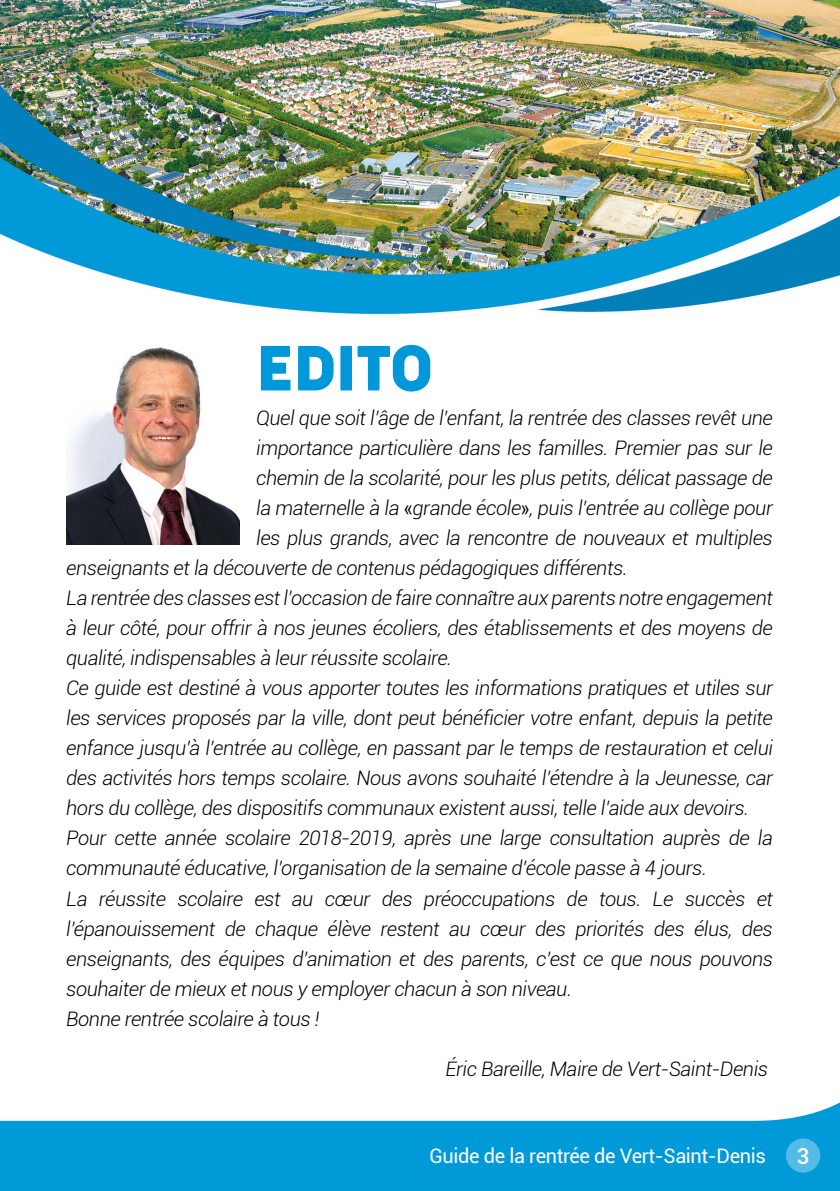
<style>
.page{position:relative;width:840px;height:1191px;background:#fff}
.page>*{position:absolute;margin:0;border:0;box-sizing:border-box;transform-origin:0 0}
.t1{font:60px "Cocogoose Narrow Trial";color:#0098d8}
.t2{font:500 22px "Roboto";color:#fff}
.t3{font:italic 300 20px "Roboto";letter-spacing:-.02em;color:#000}
.t4{font:20px "Roboto";letter-spacing:-.02em;color:#fff}
.s1{font-family:"Arial Narrow";font-weight:400;font-style:normal}
</style>
<div class="page">
<img style="left:0;top:1103px;width:839px;height:88px">
<img style="left:0;top:0;width:839px;height:315px">
<hr style="left:0;top:409px;width:1px;height:211px;background:#dbe1ea">
<img style="left:66px;top:347px;width:173px;height:198px">
<div style="left:785px;top:1138px;width:34px;height:34px;background:#54bbe5;border-radius:50%"></div>
<h1 class="t1" style="left:256px;top:328px;width:178px">Edito</h1>
<p class="t3" style="left:256px;top:404px;width:518px">Quel que soit l’âge de l’enfant, la rentrée des classes revêt une</p>
<p class="t3" style="left:256px;top:434px;width:518px">importance particulière dans les familles. Premier pas sur le</p>
<p class="t3" style="left:256px;top:464px;width:518px">chemin de la scolarité, pour les plus petits, délicat passage de</p>
<p class="t3" style="left:256px;top:494px;width:518px">la maternelle à la <span class="s1">«</span>grande école<span class="s1">»</span>, puis l’entrée au collège pour</p>
<p class="t3" style="left:256px;top:524px;width:518px">les plus grands, avec la rencontre de nouveaux et multiples</p>
<p class="t3" style="left:66px;top:554px;width:562px">enseignants et la découverte de contenus pédagogiques différents.</p>
<p class="t3" style="left:66px;top:584px;width:707px">La rentrée des classes est l’occasion de faire connaître aux parents notre engagement</p>
<p class="t3" style="left:66px;top:614px;width:707px">à leur côté, pour offrir à nos jeunes écoliers, des établissements et des moyens de</p>
<p class="t3" style="left:66px;top:644px;width:387px">qualité, indispensables à leur réussite scolaire.</p>
<p class="t3" style="left:66px;top:674px;width:708px">Ce guide est destiné à vous apporter toutes les informations pratiques et utiles sur</p>
<p class="t3" style="left:66px;top:704px;width:707px">les services proposés par la ville, dont peut bénéficier votre enfant, depuis la petite</p>
<p class="t3" style="left:66px;top:734px;width:707px">enfance jusqu’à l’entrée au collège, en passant par le temps de restauration et celui</p>
<p class="t3" style="left:66px;top:764px;width:707px">des activités hors temps scolaire. Nous avons souhaité l’étendre à la Jeunesse, car</p>
<p class="t3" style="left:66px;top:794px;width:684px">hors du collège, des dispositifs communaux existent aussi, telle l’aide aux devoirs.</p>
<p class="t3" style="left:66px;top:824px;width:707px">Pour cette année scolaire 2018-2019, après une large consultation auprès de la</p>
<p class="t3" style="left:66px;top:854px;width:641px">communauté éducative, l’organisation de la semaine d’école passe à 4 jours.</p>
<p class="t3" style="left:66px;top:884px;width:708px">La réussite scolaire est au cœur des préoccupations de tous. Le succès et</p>
<p class="t3" style="left:66px;top:914px;width:707px">l’épanouissement de chaque élève restent au cœur des priorités des élus, des</p>
<p class="t3" style="left:66px;top:944px;width:707px">enseignants, des équipes d’animation et des parents, c’est ce que nous pouvons</p>
<p class="t3" style="left:66px;top:974px;width:507px">souhaiter de mieux et nous y employer chacun à son niveau.</p>
<p class="t3" style="left:66px;top:1004px;width:254px">Bonne rentrée scolaire à tous !</p>
<p class="t3" style="left:445px;top:1055px;width:324px">éric Bareille, Maire de Vert-Saint-Denis</p>
<p class="t4" style="left:429px;top:1141px;width:338px">Guide de la rentrée de Vert-Saint-Denis</p>
<p class="t2" style="left:796px;top:1140px;width:14px">3</p>
</div>
